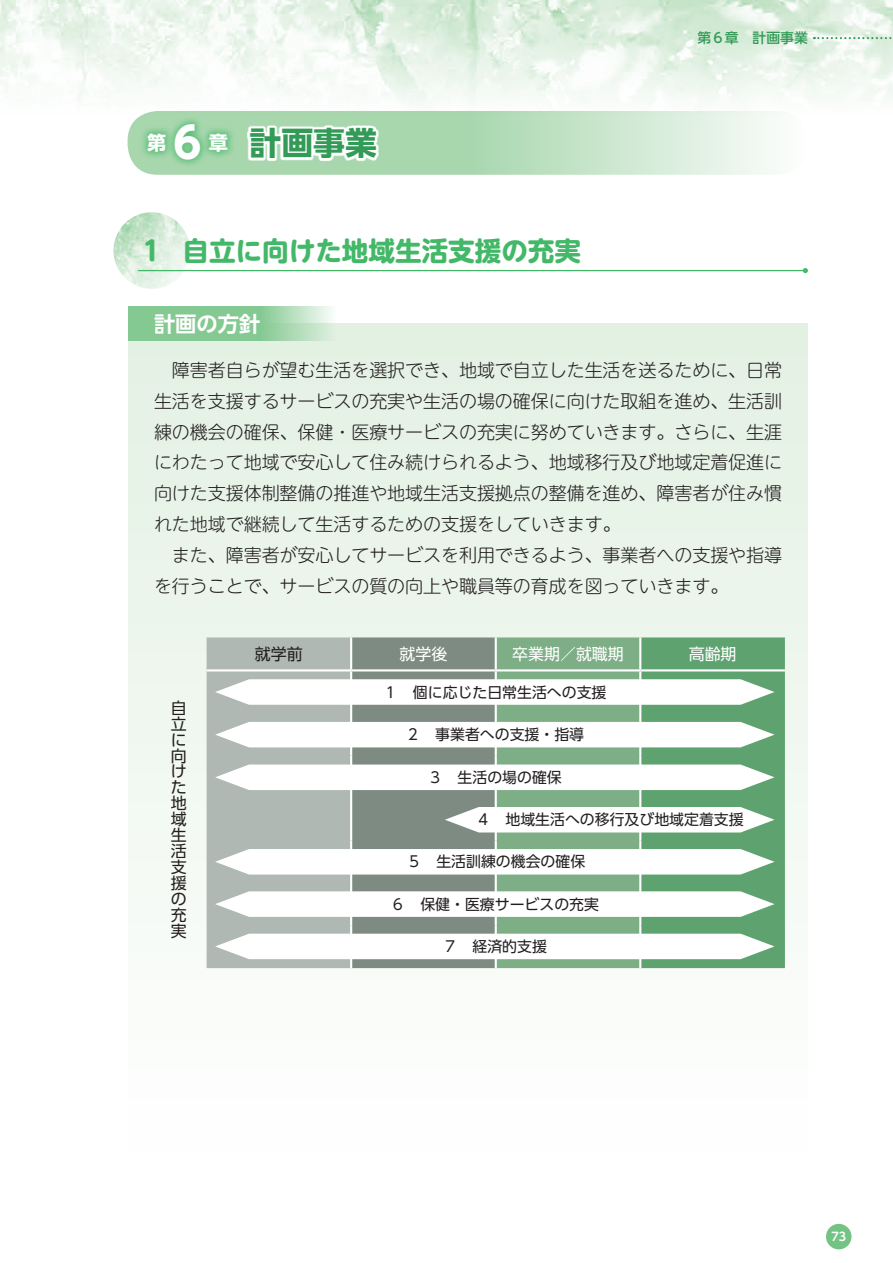
<style>
.page{position:relative;width:893px;height:1263px;background:#fff}
.page>*{position:absolute;margin:0;border:0;box-sizing:border-box;transform-origin:0 0}
.t1{font:700 42.45px "UD Shin Go Pr 6 N";color:#fff}
.t2{font:700 31.95px "UD Shin Go Pr 6 N";color:#339b57}
.t3{font:700 26.55px "UD Shin M Go Pr 6 N";color:#44b869}
.t4{font:700 21.3px "UD Shin Go Pr 6 N De";color:#fff}
.t5{font:700 19.2px "UD Shin Go Pr 6 N";color:#fff}
.t6{font:300 18px/30.9px "UD Shin M Go Pr 6 N";letter-spacing:-.005em;color:#231f20}
.t7{font:15.9px/15.9px "UD Shin Go Pr 6 N";color:#231f20;text-align:justify}
.t8{font:15.9px "UD Shin Go Pr 6 N";color:#fff}
.t9{font:14.85px "UD Shin Go Pr 6 N";color:#231f20}
.t10{font:500 13.8px "UD Shin Go Pr 6 N";color:#339b57}
.t11{font:700 11.7px "UD Shin M Go Pr 6 N De";color:#fff;scale:.95 1}
</style>
<div class="page">
<div style="left:826px;top:1224px;width:25px;height:25px;background:#72c384;border-radius:50%"></div>
<img style="left:0;top:0;width:893px;height:115px">
<div style="left:128px;top:324px;width:680px;height:829px;background:linear-gradient(to bottom,#e2f0e2,#fefefe)"></div>
<svg style="left:128px;top:307px;width:208px;height:34px;background:#98d1a2"></svg>
<div style="left:207px;top:637px;width:143px;height:331px;background:#afb8b3"></div>
<div style="left:352px;top:637px;width:143px;height:331px;background:#7e8b82"></div>
<div style="left:497px;top:637px;width:142px;height:331px;background:#7dae86"></div>
<div style="left:641px;top:637px;width:144px;height:331px;background:#5ea36f"></div>
<hr style="left:350px;top:637px;width:2px;height:32px;background:#fff">
<hr style="left:495px;top:637px;width:2px;height:32px;background:#fff">
<hr style="left:639px;top:637px;width:2px;height:32px;background:#fff">
<hr style="left:350px;top:671px;width:2px;height:42px;background:#fff">
<hr style="left:495px;top:671px;width:2px;height:42px;background:#fff">
<hr style="left:639px;top:671px;width:2px;height:42px;background:#fff">
<hr style="left:350px;top:713px;width:2px;height:42px;background:#fff">
<hr style="left:495px;top:713px;width:2px;height:42px;background:#fff">
<hr style="left:639px;top:713px;width:2px;height:42px;background:#fff">
<hr style="left:350px;top:755px;width:2px;height:43px;background:#fff">
<hr style="left:495px;top:755px;width:2px;height:43px;background:#fff">
<hr style="left:639px;top:755px;width:2px;height:43px;background:#fff">
<hr style="left:350px;top:798px;width:2px;height:42px;background:#fff">
<hr style="left:495px;top:798px;width:2px;height:42px;background:#fff">
<hr style="left:639px;top:798px;width:2px;height:42px;background:#fff">
<hr style="left:350px;top:840px;width:2px;height:43px;background:#fff">
<hr style="left:495px;top:840px;width:2px;height:43px;background:#fff">
<hr style="left:639px;top:840px;width:2px;height:43px;background:#fff">
<hr style="left:350px;top:883px;width:2px;height:42px;background:#fff">
<hr style="left:495px;top:883px;width:2px;height:42px;background:#fff">
<hr style="left:639px;top:883px;width:2px;height:42px;background:#fff">
<hr style="left:350px;top:925px;width:2px;height:43px;background:#fff">
<hr style="left:495px;top:925px;width:2px;height:43px;background:#fff">
<hr style="left:639px;top:925px;width:2px;height:43px;background:#fff">
<hr style="left:207px;top:669px;width:144px;height:2px;background:#fff">
<hr style="left:351px;top:669px;width:145px;height:2px;background:#fff">
<hr style="left:496px;top:669px;width:144px;height:2px;background:#fff">
<hr style="left:640px;top:669px;width:145px;height:2px;background:#fff">
<svg style="left:215px;top:679px;width:559px;height:26px"></svg>
<svg style="left:215px;top:722px;width:559px;height:25px"></svg>
<svg style="left:215px;top:764px;width:559px;height:26px"></svg>
<svg style="left:445px;top:807px;width:329px;height:25px"></svg>
<svg style="left:215px;top:891px;width:559px;height:26px"></svg>
<svg style="left:215px;top:849px;width:559px;height:25px"></svg>
<svg style="left:215px;top:934px;width:559px;height:25px"></svg>
<img style="left:114px;top:212px;width:76px;height:77px;border-radius:38px">
<hr style="left:138px;top:270px;width:667px;height:1px;background:#44b869">
<svg style="left:803px;top:268px;width:5px;height:5px"></svg>
<svg style="left:128px;top:111px;width:679px;height:64px;background:#c3e3c7"></svg>
<svg style="left:814px;top:37px;width:79px;height:2px"></svg>
<div style="left:139px;top:116px;width:97px;height:52px;background:#44b869;opacity:.75"></div>
<div style="left:248px;top:125px;width:131px;height:36px;background:#fff"></div>
<p class="t5" style="left:147px;top:127px;width:21px">第</p>
<h1 class="t1" style="left:166px;top:108px;width:44px">６</h1>
<h2 class="t2" style="left:209px;top:117px;width:170px"><sup>章</sup> 計画事業</h2>
<h3 class="t3" style="left:138px;top:227px;width:444px">１ 自立に向けた地域生活支援の充実</h3>
<p class="t4" style="left:154px;top:306px;width:108px">計画の方針</p>
<p class="t10" style="left:697px;top:27px;width:112px">第６章　計画事業</p>
<p class="t6" style="left:154px;top:354px;width:630px">　障害者自らが望む生活を選択でき、地域で自立した生活を送るために、日常生活を支援するサービスの充実や生活の場の確保に向けた取組を進め、生活訓練の機会の確保、保健・医療サービスの充実に努めていきます。さらに、生涯にわたって地域で安心して住み続けられるよう、地域移行及び地域定着促進に向けた支援体制整備の推進や地域生活支援拠点の整備を進め、障害者が住み慣れた地域で継続して生活するための支援をしていきます。<br>　また、障害者が安心してサービスを利用できるよう、事業者への支援や指導を行うことで、サービスの質の向上や職員等の育成を図っていきます。</p>
<p class="t7" style="left:171px;top:699px;width:17px">自立に向けた地域生活支援の充実</p>
<p class="t7" style="left:255px;top:645px;width:49px">就学前</p>
<p class="t8" style="left:400px;top:641px;width:49px">就学後</p>
<p class="t8" style="left:512px;top:641px;width:113px">卒業期／就職期</p>
<p class="t8" style="left:689px;top:641px;width:49px">高齢期</p>
<p class="t9" style="left:383px;top:680px;width:225px">１　個に応じた日常生活への支援</p>
<p class="t9" style="left:405px;top:723px;width:180px">２　事業者への支援・指導</p>
<p class="t9" style="left:428px;top:765px;width:135px">３　生活の場の確保</p>
<p class="t9" style="left:476px;top:808px;width:269px">４　地域生活への移行及び地域定着支援</p>
<p class="t9" style="left:407px;top:850px;width:180px">５　生活訓練の機会の確保</p>
<p class="t9" style="left:391px;top:892px;width:210px">６　保健・医療サービスの充実</p>
<p class="t9" style="left:443px;top:934px;width:106px">７　経済的支援</p>
<p class="t11" style="left:831px;top:1226px;width:17px">73</p>
</div>
